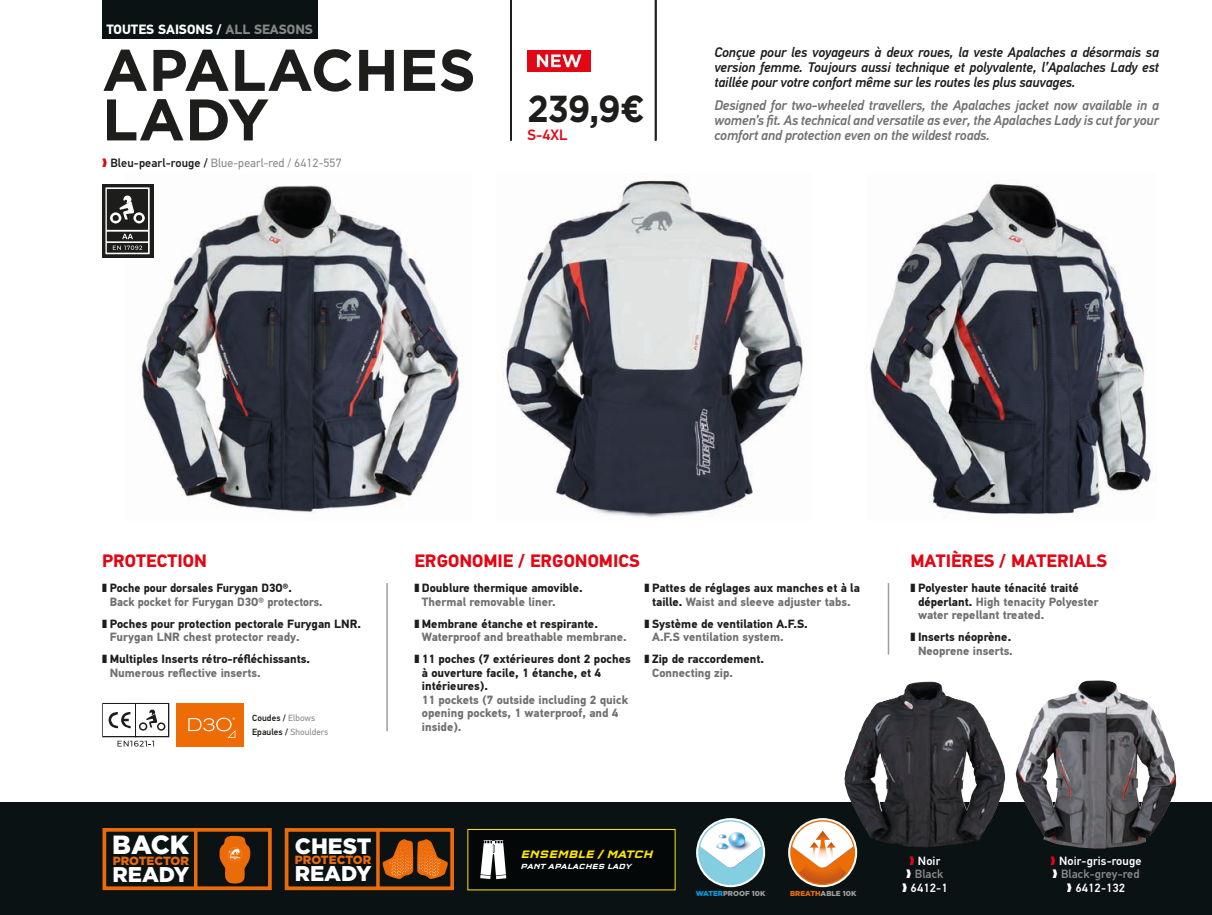
<style>
.page{position:relative;width:1212px;height:915px;background:#fff}
.page>*{position:absolute;margin:0;border:0;box-sizing:border-box;transform-origin:0 0}
.t1{font:700 58.5px/49.5px "Gotham";letter-spacing:.005em;color:#1d1d1b}
.t2{font:700 37.5px "Gotham";color:#1d1d1b;scale:.91 1}
.t3{font:900 26.25px "Gotham";color:#fff}
.t4{font:900 22.2px "Gotham";color:#fff}
.t5{font:900 21.3px "Gotham";color:#fff}
.t6{font:700 18px "PF Din Text Pro";color:#e30614}
.t7{font:500 15px "PF Din Text Pro";color:#e30614}
.t8{font:italic 500 13.95px/15px "PF Din Text Pro";letter-spacing:-.01em;color:#1d1d1b;text-align:justify}
.t9{font:italic 500 13.95px/15px "PF Din Text Pro";letter-spacing:-.01em;color:#70706f;text-align:justify}
.t10{font:700 13.5px "PF Din Text Pro";color:#fff}
.t11{font:700 12px/13.5px "PF Din Text Pro";color:#1d1d1b}
.t12{font:700 12px/13.5px "PF Din Text Pro";color:#70706f}
.t13{font:700 12px/13.5px "PF Din Text Pro";color:#70706f;scale:.96 1}
.t14{font:500 12px/13.5px "PF Din Text Pro";letter-spacing:.01em;color:#fff;text-align:center}
.t15{font:12px "PF Din Text Pro";letter-spacing:.01em;color:#878787}
.t16{font:900 11.85px "Gotham";color:#ec6b09}
.t17{font:italic 700 11.25px "Q Type Square";color:#ffe600}
.t18{font:500 9px/13.5px "PF Din Text Pro";letter-spacing:.01em;color:#1d1d1b}
.t19{font:italic 700 7.65px "Q Type Square";color:#fff}
.t20{font:900 7.2px "Gotham";color:#9d9d9d}
.s1{color:#878787}
.s2{color:#e30614}
.s3{font-weight:500;color:#1d1d1b}
.s4{color:#70706f}
.s5{color:#1d1d1b}
.s6{font-weight:400;color:#878787}
.s7{color:#009fe3}
.s8{color:#ec6c06}
</style>
<div class="page">
<img style="left:867px;top:180px;width:286px;height:334px">
<img style="left:502px;top:180px;width:302px;height:338px">
<img style="left:126px;top:184px;width:334px;height:330px">
<hr style="left:510px;top:0;width:2px;height:140px;background:#1d1d1b">
<hr style="left:655px;top:0;width:1px;height:140px;background:#1d1d1b">
<div style="left:527px;top:50px;width:64px;height:21px;background:#e30614"></div>
<svg style="left:537px;top:54px;width:44px;height:13px"></svg>
<div style="left:21px;top:802px;width:1191px;height:112px;background:#0b1214"></div>
<div style="left:103px;top:827px;width:168px;height:62px;border:4px solid #ec6b09"></div>
<hr style="left:194px;top:829px;width:3px;height:58px;background:#ec6b09">
<svg style="left:219px;top:835px;width:31px;height:48px"></svg>
<div style="left:102px;top:0;width:215px;height:38px;background:#0b1214"></div>
<div style="left:285px;top:827px;width:169px;height:62px;border:4px solid #ec6b09"></div>
<svg style="left:376px;top:829px;width:4px;height:59px"></svg>
<svg style="left:382px;top:839px;width:66px;height:39px"></svg>
<hr style="left:386px;top:583px;width:2px;height:148px;background:#9d9d9d">
<hr style="left:888px;top:583px;width:1px;height:71px;background:#9d9d9d">
<div style="left:102px;top:184px;width:51px;height:73px;background:#1d1d1b"></div>
<svg style="left:105px;top:187px;width:45px;height:67px"></svg>
<div style="left:177px;top:702px;width:67px;height:44px;background:#ed6c06"></div>
<svg style="left:188px;top:717px;width:47px;height:20px"></svg>
<svg style="left:102px;top:702px;width:67px;height:44px"></svg>
<img style="left:1016px;top:680px;width:160px;height:168px">
<img style="left:844px;top:682px;width:161px;height:164px">
<div style="left:468px;top:829px;width:207px;height:60px;background:#030707"></div>
<div style="left:467px;top:828px;width:208px;height:62px;border:1px solid #ffe600"></div>
<svg style="left:480px;top:840px;width:26px;height:38px"></svg>
<svg style="left:696px;top:817px;width:69px;height:69px"></svg>
<div style="left:698px;top:819px;width:65px;height:65px;background:#84cee1;border-radius:50%"></div>
<svg style="left:700px;top:821px;width:61px;height:47px"></svg>
<svg style="left:788px;top:817px;width:69px;height:69px"></svg>
<svg style="left:790px;top:819px;width:65px;height:65px"></svg>
<svg style="left:792px;top:821px;width:61px;height:62px;background:#daa884"></svg>
<p class="t10" style="left:106px;top:21px;width:208px">TOUTES SAISONS / <span class="s1">ALL SEASONS</span></p>
<h1 class="t1" style="left:102px;top:45px;width:375px">APALACHES<br>LADY</h1>
<p class="t15" style="left:102px;top:156px;width:241px"><span class="s2">❱</span> <span class="s3">Bleu-pearl-rouge /</span> Blue-pearl-red / 6412-557</p>
<h2 class="t2" style="left:527px;top:83px;width:130px">239,9€</h2>
<p class="t7" style="left:527px;top:126px;width:42px">S-4XL</p>
<p class="t8" style="left:714px;top:44px;width:446px">Conçue pour les voyageurs à deux roues, la veste Apalaches a désormais sa version femme. Toujours aussi technique et polyvalente, l’Apalaches Lady est taillée pour votre confort même sur les routes les plus sauvages.</p>
<p class="t9" style="left:714px;top:98px;width:446px">Designed for two-wheeled travellers, the Apalaches jacket now available in a women’s fit. As technical and versatile as ever, the Apalaches Lady is cut for your comfort and protection even on the wildest roads.</p>
<h3 class="t6" style="left:102px;top:549px;width:106px">PROTECTION</h3>
<h3 class="t6" style="left:414px;top:549px;width:227px">ERGONOMIE / ERGONOMICS</h3>
<p class="t11" style="left:422px;top:580px;width:162px;text-indent:-8px">❚ Doublure thermique amovible.<br><span class="s4">Thermal removable liner.</span></p>
<p class="t12" style="left:422px;top:616px;width:206px;text-indent:-8px"><span class="s5">❚ Membrane étanche et respirante.<br></span>Waterproof and breathable membrane.</p>
<p class="t11" style="left:422px;top:651px;width:210px;text-indent:-8px">❚ 11 poches (7 extérieures dont 2 poches à ouverture facile, 1 étanche, et 4 intérieures).</p>
<p class="t12" style="left:422px;top:692px;width:208px">11 pockets (7 outside including 2 quick opening pockets, 1 waterproof, and 4 inside).</p>
<p class="t11" style="left:645px;top:580px;width:217px;text-align:center">❚ Pattes de réglages aux manches et à la taille. <span class="s4">Waist and sleeve adjuster tabs.</span></p>
<p class="t11" style="left:652px;top:616px;width:157px;text-indent:-8px">❚ Système de ventilation A.F.S.<br><span class="s4">A.F.S ventilation system.</span></p>
<p class="t11" style="left:652px;top:651px;width:113px;text-indent:-8px">❚ Zip de raccordement.<br><span class="s4">Connecting zip.</span></p>
<p class="t13" style="left:110px;top:580px;width:223px;text-indent:-7px"><span class="s5">❚ Poche pour dorsales Furygan D3O®.<br></span>Back pocket for Furygan D3O® protectors.</p>
<p class="t11" style="left:110px;top:616px;width:253px;text-indent:-8px">❚ Poches pour protection pectorale Furygan LNR.<br><span class="s4">Furygan LNR chest protector ready.</span></p>
<p class="t11" style="left:110px;top:651px;width:202px;text-indent:-8px">❚ Multiples Inserts rétro-réfléchissants.<br><span class="s4">Numerous reflective inserts.</span></p>
<p class="t18" style="left:252px;top:711px;width:78px">Coudes / <span class="s6">Elbows<br></span>Epaules / <span class="s6">Shoulders</span></p>
<h3 class="t3" style="left:112px;top:826px;width:78px">BACK</h3>
<p class="t16" style="left:113px;top:852px;width:78px">PROTECTOR</p>
<h3 class="t5" style="left:112px;top:859px;width:78px">READY</h3>
<h3 class="t4" style="left:295px;top:830px;width:78px">CHEST</h3>
<p class="t16" style="left:295px;top:851px;width:78px">PROTECTOR</p>
<h3 class="t5" style="left:295px;top:858px;width:78px">READY</h3>
<p class="t17" style="left:520px;top:847px;width:137px">ENSEMBLE /MATCH</p>
<p class="t19" style="left:520px;top:861px;width:115px">PANT APALACHES LADY</p>
<p class="t20" style="left:696px;top:887px;width:71px"><span class="s7">WATER</span>PROOF 10K</p>
<p class="t20" style="left:790px;top:887px;width:68px"><span class="s8">BREATH</span>ABLE 10K</p>
<h3 class="t6" style="left:910px;top:549px;width:198px">MATIÈRES / MATERIALS</h3>
<p class="t12" style="left:918px;top:580px;width:182px;text-indent:-8px"><span class="s5">❚ Polyester haute ténacité traité déperlant.</span> High tenacity Polyester water repellant treated.</p>
<p class="t11" style="left:910px;top:629px;width:104px;text-align:right">❚ Inserts néoprène.<br><span class="s4">Neoprene inserts.</span></p>
<p class="t14" style="left:902px;top:853px;width:47px"><span class="s2">❱</span> Noir<br>❱ <span class="s1">Black<br></span>❱ 6412-1</p>
<p class="t14" style="left:1050px;top:853px;width:93px"><span class="s2">❱</span> Noir-gris-rouge ❱ <span class="s1">Black-grey-red </span>❱ 6412-132</p>
</div>
